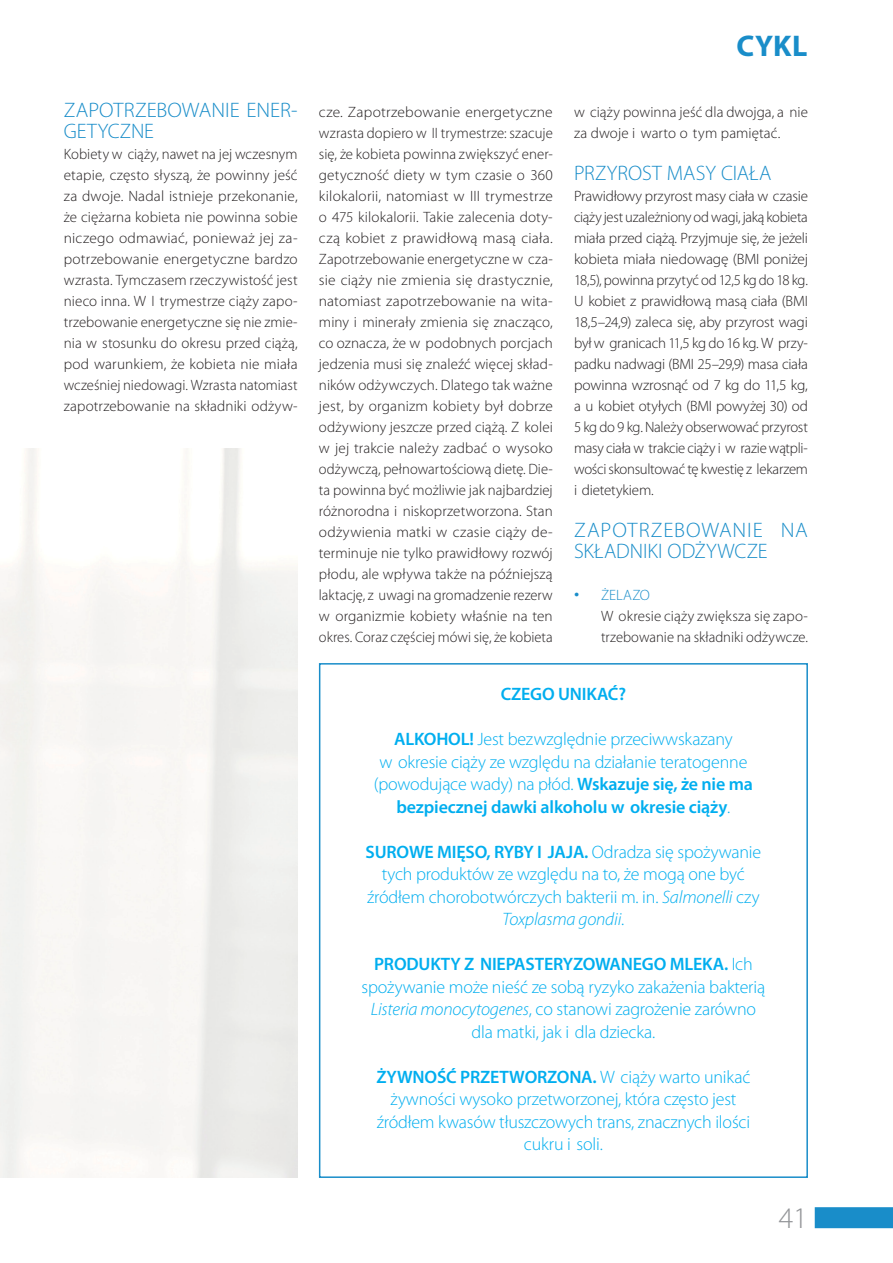
<style>
.page{position:relative;width:893px;height:1263px;background:#fff}
.page>*{position:absolute;margin:0;border:0;box-sizing:border-box;transform-origin:0 0}
.t1{font:700 30px "Myriad Pro";color:#198dc9}
.t2{font:300 30px "Myriad Pro";color:#939598}
.t3{font:300 21px/21px "Myriad Pro";letter-spacing:.005em;color:#198dc9}
.t4{font:300 21px/21px "Myriad Pro";letter-spacing:.025em;color:#198dc9}
.CIEKAWOSTKA_TEKST{font:300 18px/22.5px "Myriad Pro";letter-spacing:-.01em;color:#00aeef;text-align:center}
.CIEKAWOSTKA_TEKST-2{font:600 18px "Myriad Pro";letter-spacing:-.01em;color:#00aeef}
.t5{font:300 15px/21px "Myriad Pro";letter-spacing:.005em;color:#231f20;text-align:justify}
.t6{font:300 15px "Myriad Pro";color:#198dc9}
.s1{font-size:21px}
.s2{font-weight:600}
.s3{font-style:italic}
</style>
<div class="page">
<div style="left:319px;top:663px;width:489px;height:515px;border:2px solid #198dc9"></div>
<div style="left:815px;top:1207px;width:78px;height:21px;background:#198dc9"></div>
<p class="t3" style="left:64px;top:100px;width:235px">ZAPOTRZEBOWANIE ENER-<br>GETYCZNE</p>
<p class="t5" style="left:64px;top:144px;width:235px">Kobiety w ciąży, nawet na jej wczesnym etapie, często słyszą, że powinny jeść za dwoje. Nadal istnieje przekonanie, że ciężarna kobieta nie powinna sobie niczego odmawiać, ponieważ jej za&shy;potrzebowanie energetyczne bardzo wzrasta. Tymczasem rzeczywistość jest nieco inna. W I trymestrze ciąży zapo&shy;trzebowanie energetyczne się nie zmie&shy;nia w stosunku do okresu przed ciążą, pod warunkiem, że kobieta nie miała wcześniej niedowagi. Wzrasta natomiast zapotrzebowanie na składniki odżyw-</p>
<p class="t1" style="left:736px;top:27px;width:73px">CYKL</p>
<p class="t5" style="left:319px;top:102px;width:235px">cze. Zapotrzebowanie energetyczne wzrasta dopiero w II trymestrze: szacuje się, że kobieta powinna zwiększyć ener&shy;getyczność diety w tym czasie o 360 kilokalorii, natomiast w III trymestrze o 475 kilokalorii. Takie zalecenia doty&shy;czą kobiet z prawidłową masą ciała.<br>Zapotrzebowanie energetyczne w cza&shy;sie ciąży nie zmienia się drastycznie, natomiast zapotrzebowanie na wita&shy;miny i minerały zmienia się znacząco, co oznacza, że w podobnych porcjach jedzenia musi się znaleźć więcej skład&shy;ników odżywczych. Dlatego tak ważne jest, by organizm kobiety był dobrze odżywiony jeszcze przed ciążą. Z kolei w jej trakcie należy zadbać o wysoko odżywczą, pełnowartościową dietę. Die&shy;ta powinna być możliwie jak najbardziej różnorodna i niskoprzetworzona. Stan odżywienia matki w czasie ciąży de&shy;terminuje nie tylko prawidłowy rozwój płodu, ale wpływa także na późniejszą laktację, z uwagi na gromadzenie rezerw w organizmie kobiety właśnie na ten okres. Coraz częściej mówi się, że kobieta</p>
<p class="t5" style="left:574px;top:102px;width:235px">w ciąży powinna jeść dla dwojga, a nie za dwoje i warto o tym pamiętać.</p>
<p class="t3" style="left:574px;top:163px;width:199px">PRZYROST MASY CIAŁA</p>
<p class="t5" style="left:574px;top:186px;width:235px">Prawidłowy przyrost masy ciała w czasie ciąży jest uzależniony od wagi, jaką kobieta miała przed ciążą. Przyjmuje się, że jeżeli kobieta miała niedowagę (BMI poniżej 18,5), powinna przytyć od 12,5 kg do 18 kg.<br>U kobiet z prawidłową masą ciała (BMI 18,5–24,9) zaleca się, aby przyrost wagi był w granicach 11,5 kg do 16 kg. W przy&shy;padku nadwagi (BMI 25–29,9) masa ciała powinna wzrosnąć od 7 kg do 11,5 kg, a u kobiet otyłych (BMI powyżej 30) od 5 kg do 9 kg. Należy obserwować przyrost masy ciała w trakcie ciąży i w razie wątpli&shy;wości skonsultować tę kwestię z lekarzem i dietetykiem.</p>
<p class="t4" style="left:574px;top:520px;width:235px">ZAPOTRZEBOWANIE NA<br>SKŁADNIKI ODŻYWCZE</p>
<p class="t6" style="left:574px;top:587px;width:77px"><span class="s1">•</span> ŻELAZO</p>
<p class="t5" style="left:601px;top:606px;width:208px">W okresie ciąży zwiększa się zapo&shy;trzebowanie na składniki odżywcze.</p>
<p class="CIEKAWOSTKA_TEKST-2" style="left:501px;top:683px;width:127px">CZEGO UNIKAĆ?</p>
<p class="CIEKAWOSTKA_TEKST" style="left:374px;top:728px;width:380px"><span class="s2">ALKOHOL!</span> Jest bezwzględnie przeciwwskazany<br>w okresie ciąży ze względu na działanie teratogenne (powodujące wady) na płód. <span class="s2">Wskazuje się, że nie ma bezpiecznej dawki alkoholu w okresie ciąży</span>.</p>
<p class="CIEKAWOSTKA_TEKST" style="left:366px;top:841px;width:397px"><span class="s2">SUROWE MIĘSO, RYBY I JAJA.</span> Odradza się spożywanie tych produktów ze względu na to, że mogą one być źródłem chorobotwórczych bakterii m. in. <span class="s3">Salmonelli</span> czy <span class="s3">Toxplasma gondii</span>.</p>
<p class="CIEKAWOSTKA_TEKST" style="left:362px;top:953px;width:405px"><span class="s2">PRODUKTY Z NIEPASTERYZOWANEGO MLEKA.</span> Ich spożywanie może nieść ze sobą ryzyko zakażenia bakterią <span class="s3">Listeria monocytogenes</span>, co stanowi zagrożenie zarówno dla matki, jak i dla dziecka.</p>
<p class="CIEKAWOSTKA_TEKST" style="left:376px;top:1066px;width:375px"><span class="s2">ŻYWNOŚĆ PRZETWORZONA.</span> W ciąży warto unikać żywności wysoko przetworzonej, która często jest źródłem kwasów tłuszczowych trans, znacznych ilości cukru i soli.</p>
<h1 class="t2" style="left:779px;top:1201px;width:31px">41</h1>
</div>
